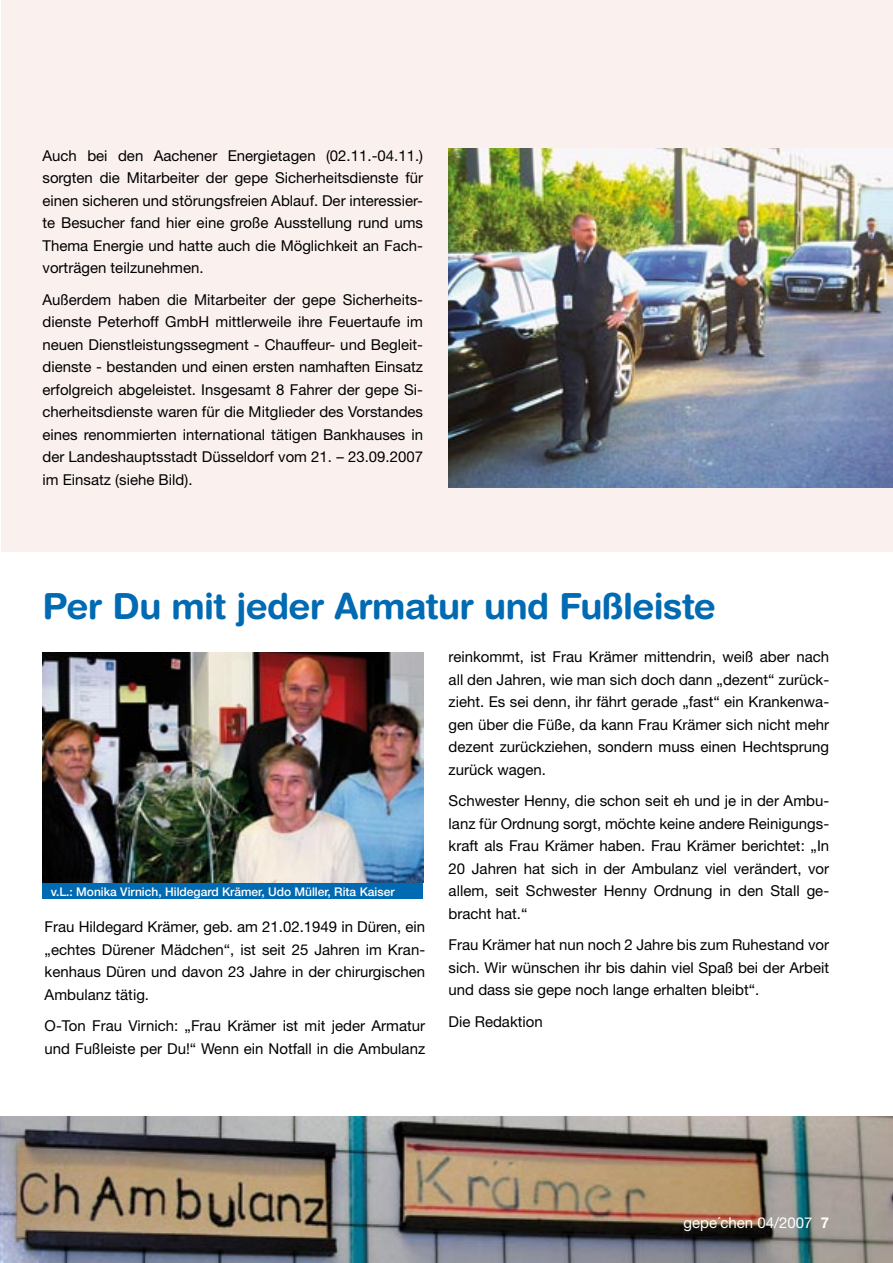
<style>
.page{position:relative;width:893px;height:1263px;background:#fff}
.page>*{position:absolute;margin:0;border:0;box-sizing:border-box;transform-origin:0 0}
.t1{font:700 36px "Helvetica Rounded";letter-spacing:-.02em;color:#006ab2}
.t2{font:15px/22.5px "Helvetica Neue";color:#000;text-align:justify}
.t3{font:15px "Helvetica Neue";color:#fff}
.t4{font:500 12px "Helvetica Neue";color:#fff}
.s1{font-weight:700}
</style>
<div class="page">
<div style="left:2px;top:0;width:891px;height:552px;background:#faf1ef"></div>
<img style="left:449px;top:149px;width:444px;height:339px">
<img style="left:0;top:1116px;width:893px;height:147px">
<div style="left:43px;top:875px;width:380px;height:23px;background:#006ab2"></div>
<img style="left:43px;top:652px;width:380px;height:230px">
<p class="t2" style="left:43px;top:144px;width:382px">Auch bei den Aachener Energietagen (02.11.-04.11.) sorgten die Mitarbeiter der gepe Sicherheitsdienste für einen sicheren und störungsfreien Ablauf. Der interessier&shy;te Besucher fand hier eine große Ausstellung rund ums Thema Energie und hatte auch die Möglichkeit an Fach&shy;vorträgen teilzunehmen.</p>
<p class="t2" style="left:43px;top:288px;width:382px">Außerdem haben die Mitarbeiter der gepe Sicherheits&shy;dienste Peterhoff GmbH mittlerweile ihre Feuertaufe im neuen Dienstleistungssegment - Chauffeur- und Begleit&shy;dienste - bestanden und einen ersten namhaften Einsatz erfolgreich abgeleistet. Insgesamt 8 Fahrer der gepe Si&shy;cherheitsdienste waren für die Mitglieder des Vorstandes eines renommierten international tätigen Bankhauses in der Landeshauptsstadt Düsseldorf vom 21. – 23.09.2007 im Einsatz (siehe Bild).</p>
<h1 class="t1" style="left:43px;top:585px;width:675px">Per Du mit jeder Armatur und Fußleiste</h1>
<p class="t4" style="left:51px;top:885px;width:345px">v.L.: Monika Virnich, Hildegard Krämer, Udo Müller, Rita Kaiser</p>
<p class="t2" style="left:45px;top:915px;width:382px">Frau Hildegard Krämer, geb. am 21.02.1949 in Düren, ein „echtes Dürener Mädchen“, ist seit 25 Jahren im Kran&shy;kenhaus Düren und davon 23 Jahre in der chirurgischen Ambulanz tätig.</p>
<p class="t2" style="left:45px;top:1014px;width:382px">O-Ton Frau Virnich: „Frau Krämer ist mit jeder Armatur und Fußleiste per Du!“ Wenn ein Notfall in die Ambulanz</p>
<p class="t2" style="left:449px;top:645px;width:382px">reinkommt, ist Frau Krämer mittendrin, weiß aber nach all den Jahren, wie man sich doch dann „dezent“ zurück&shy;zieht. Es sei denn, ihr fährt gerade „fast“ ein Krankenwa&shy;gen über die Füße, da kann Frau Krämer sich nicht mehr dezent zurückziehen, sondern muss einen Hechtsprung zurück wagen.</p>
<p class="t2" style="left:449px;top:789px;width:382px">Schwester Henny, die schon seit eh und je in der Ambu&shy;lanz für Ordnung sorgt, möchte keine andere Reinigungs&shy;kraft als Frau Krämer haben. Frau Krämer berichtet: „In 20 Jahren hat sich in der Ambulanz viel verändert, vor allem, seit Schwester Henny Ordnung in den Stall ge&shy;bracht hat.“</p>
<p class="t2" style="left:449px;top:933px;width:382px">Frau Krämer hat nun noch 2 Jahre bis zum Ruhestand vor sich. Wir wünschen ihr bis dahin viel Spaß bei der Arbeit und dass sie gepe noch lange erhalten bleibt“.</p>
<p class="t2" style="left:449px;top:1010px;width:96px">Die Redaktion</p>
<p class="t3" style="left:684px;top:1213px;width:147px">gepe´chen 04/2007 <span class="s1">7</span></p>
</div>
